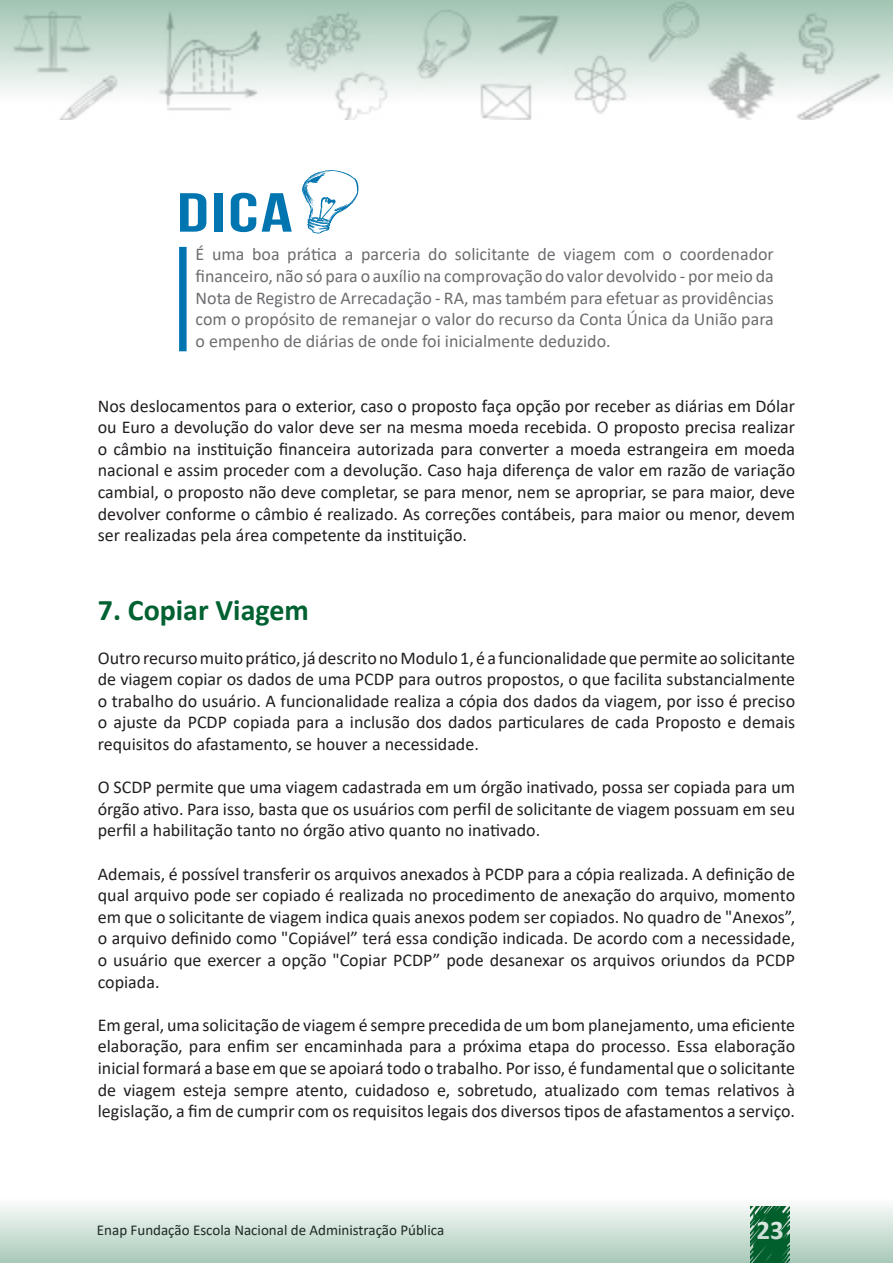
<style>
.page{position:relative;width:893px;height:1263px;background:#fff}
.page>*{position:absolute;margin:0;border:0;box-sizing:border-box;transform-origin:0 0}
.t1{font:54.9px "Bebas Neue";color:#0075b0;scale:1.42 1}
.Titulo{font:700 30px "Calibri";color:#006131}
.t2{font:700 27px "Calibri";color:#fff}
.texto{font:18px/21.6px "Calibri";color:#231f20;text-align:justify}
.Dica_texto{font:18px/21.6px "Calibri";color:#6c6d70;text-align:justify}
.t3{font:15px "Calibri";color:#231f20}
</style>
<div class="page">
<svg style="left:0;top:0;width:893px;height:120px"></svg>
<svg style="left:0;top:1205px;width:893px;height:58px;background:#c6dbd0"></svg>
<div style="left:179px;top:247px;width:8px;height:104px;background:#0075b0"></div>
<svg style="left:302px;top:170px;width:56px;height:64px"></svg>
<p class="t1" style="left:177px;top:183px;width:83px">Dica</p>
<p class="Dica_texto" style="left:196px;top:243px;width:580px">É uma boa prática a parceria do solicitante de viagem com o coordenador financeiro, não só para o auxílio na comprovação do valor devolvido - por meio da Nota de Registro de Arrecadação - RA, mas também para efetuar as providências com o propósito de remanejar o valor do recurso da Conta Única da União para o empenho de diárias de onde foi inicialmente deduzido.</p>
<p class="texto" style="left:98px;top:394px;width:699px">Nos deslocamentos para o exterior, caso o proposto faça opção por receber as diárias em Dólar ou Euro a devolução do valor deve ser na mesma moeda recebida. O proposto precisa realizar o câmbio na instituição financeira autorizada para converter a moeda estrangeira em moeda nacional e assim proceder com a devolução. Caso haja diferença de valor em razão de variação cambial, o proposto não deve completar, se para menor, nem se apropriar, se para maior, deve devolver conforme o câmbio é realizado. As correções contábeis, para maior ou menor, devem ser realizadas pela área competente da instituição.</p>
<p class="Titulo" style="left:98px;top:589px;width:213px">7. Copiar Viagem</p>
<p class="texto" style="left:98px;top:646px;width:699px">Outro recurso muito prático, já descrito no Modulo 1, é a funcionalidade que permite ao solicitante de viagem copiar os dados de uma PCDP para outros propostos, o que facilita substancialmente o trabalho do usuário. A funcionalidade realiza a cópia dos dados da viagem, por isso é preciso o ajuste da PCDP copiada para a inclusão dos dados particulares de cada Proposto e demais requisitos do afastamento, se houver a necessidade.</p>
<p class="texto" style="left:98px;top:776px;width:699px">O SCDP permite que uma viagem cadastrada em um órgão inativado, possa ser copiada para um órgão ativo. Para isso, basta que os usuários com perfil de solicitante de viagem possuam em seu perfil a habilitação tanto no órgão ativo quanto no inativado.</p>
<p class="texto" style="left:98px;top:862px;width:699px">Ademais, é possível transferir os arquivos anexados à PCDP para a cópia realizada. A definição de qual arquivo pode ser copiado é realizada no procedimento de anexação do arquivo, momento em que o solicitante de viagem indica quais anexos podem ser copiados. No quadro de "Anexos”, o arquivo definido como "Copiável” terá essa condição indicada. De acordo com a necessidade, o usuário que exercer a opção "Copiar PCDP” pode desanexar os arquivos oriundos da PCDP copiada.</p>
<p class="texto" style="left:98px;top:1014px;width:699px">Em geral, uma solicitação de viagem é sempre precedida de um bom planejamento, uma eficiente elaboração, para enfim ser encaminhada para a próxima etapa do processo. Essa elaboração inicial formará a base em que se apoiará todo o trabalho. Por isso, é fundamental que o solicitante de viagem esteja sempre atento, cuidadoso e, sobretudo, atualizado com temas relativos à legislação, a fim de cumprir com os requisitos legais dos diversos tipos de afastamentos a serviço.</p>
<p class="t3" style="left:97px;top:1220px;width:349px">Enap Fundação Escola Nacional de Administração Pública</p>
<h3 class="t2" style="left:757px;top:1210px;width:29px">23</h3>
</div>
